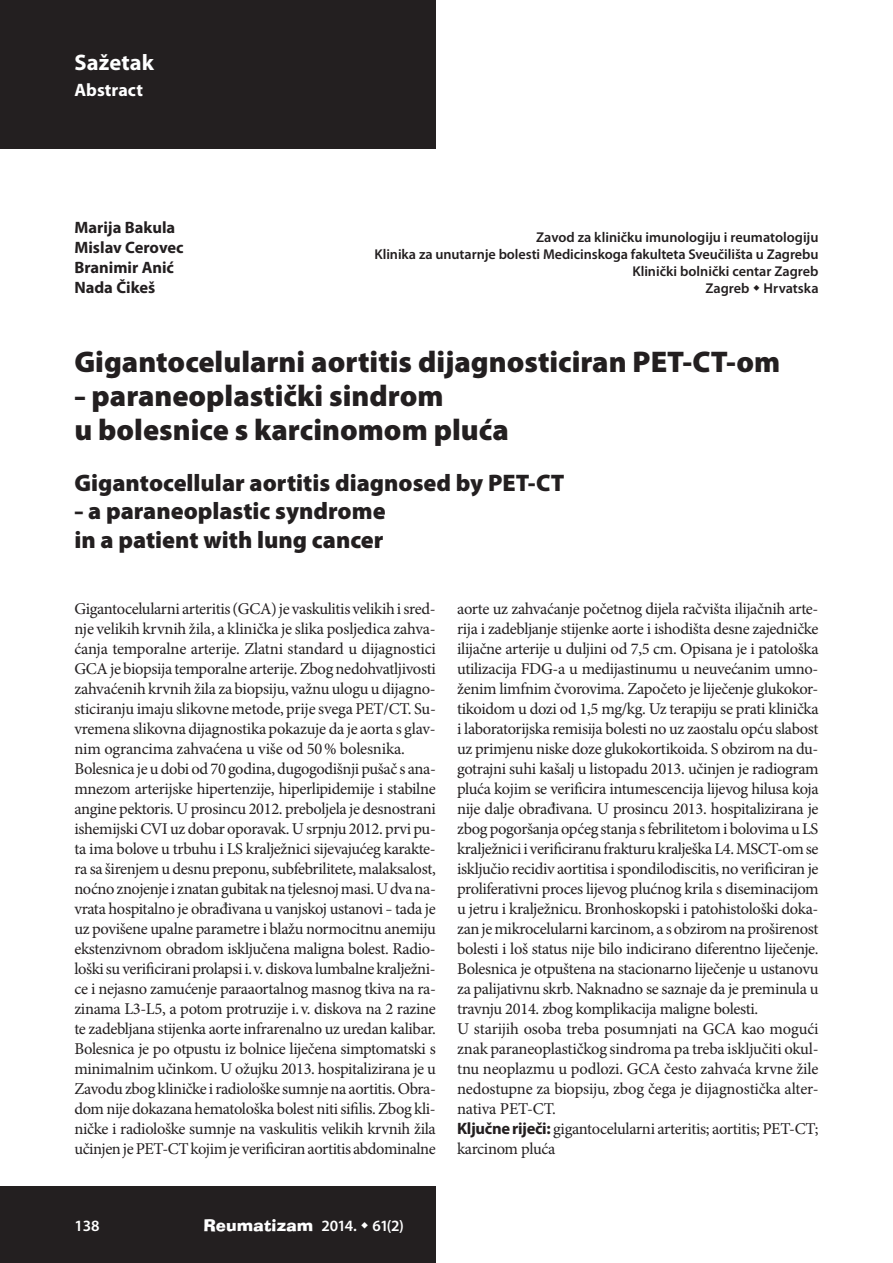
<style>
.page{position:relative;width:893px;height:1263px;background:#fff}
.page>*{position:absolute;margin:0;border:0;box-sizing:border-box;transform-origin:0 0}
.t1{font:900 30px/34px "Myriad Pro";color:#231f20;scale:.75 1}
.t2{font:900 30px "Myriad Pro";color:#231f20}
.t3{font:900 24px/29px "Myriad Pro";color:#231f20;scale:.75 1}
.t4{font:900 24px "Myriad Pro";color:#231f20}
.t5{font:700 22.5px "Myriad Pro";letter-spacing:.005em;color:#fff}
.t6{font:700 18px "Myriad Pro";letter-spacing:.005em;color:#fff}
.t7{font:16.5px/20px "Minion Pro";letter-spacing:-.02em;color:#231f20}
.t8{font:700 16.5px/20px "Myriad Pro";color:#231f20}
.t9{font:16.35px "Ad Lib BT";letter-spacing:.01em;color:#fff}
.t10{font:600 15.75px "Myriad Pro";color:#fff}
.t11{font:600 14.25px/17px "Myriad Pro";letter-spacing:-.005em;color:#231f20;text-align:right}
.s1{font-family:"Myriad Pro";font-weight:700}
.s2{font-family:"Myriad Pro";font-weight:600;font-size:15.75px}
</style>
<div class="page">
<div style="left:0;top:1186px;width:436px;height:77px;background:#231f20"></div>
<div style="left:0;top:0;width:436px;height:149px;background:#231f20"></div>
<h3 class="t5" style="left:74px;top:54px;width:81px">Sažetak</h3>
<p class="t6" style="left:74px;top:83px;width:70px">Abstract</p>
<p class="t8" style="left:74px;top:218px;width:111px">Marija Bakula<br>Mislav Cerovec<br>Branimir Anić<br>Nada Čikeš</p>
<p class="t11" style="left:375px;top:229px;width:445px">Zavod za kliničku imunologiju i reumatologiju<br>Klinika za unutarnje bolesti Medicinskoga fakulteta Sveučilišta u Zagrebu Klinički bolnički centar Zagreb<br>Zagreb Hrvatska</p>
<h1 class="t2" style="left:74px;top:351px;width:707px">Gigantocelularni aortitis dijagnosticiran PET-CT-om</h1>
<h1 class="t1" style="left:74px;top:382px;width:581px">– paraneoplastički sindrom<br>u bolesnice s karcinomom pluća</h1>
<h2 class="t4" style="left:74px;top:473px;width:491px">Gigantocellular aortitis diagnosed by PET-CT</h2>
<h2 class="t3" style="left:74px;top:499px;width:416px">– a paraneoplastic syndrome in a patient with lung cancer</h2>
<p class="t7" style="left:74px;top:600px;width:363px">Gigantocelularni arteritis (GCA) je vaskulitis velikih i sred&shy;nje velikih krvnih žila, a klinička je slika posljedica zahva&shy;ćanja temporalne arterije. Zlatni standard u dijagnostici GCA je biopsija temporalne arterije. Zbog nedohvatljivosti zahvaćenih krvnih žila za biopsiju, važnu ulogu u dijagno&shy;sticiranju imaju slikovne metode, prije svega PET/CT. Su&shy;vremena slikovna dijagnostika pokazuje da je aorta s glav&shy;nim ograncima zahvaćena u više od 50 % bolesnika.<br>Bolesnica je u dobi od 70 godina, dugogodišnji pušač s ana&shy;mnezom arterijske hipertenzije, hiperlipidemije i stabilne angine pektoris. U prosincu 2012. preboljela je desnostrani ishemijski CVI uz dobar oporavak. U srpnju 2012. prvi pu&shy;ta ima bolove u trbuhu i LS kralježnici sijevajućeg karakte&shy;ra sa širenjem u desnu preponu, subfebrilitete, malaksalost, noćno znojenje i znatan gubitak na tjelesnoj masi. U dva na&shy;vrata hospitalno je obrađivana u vanjskoj ustanovi – tada je uz povišene upalne parametre i blažu normocitnu anemiju ekstenzivnom obradom isključena maligna bolest. Radio&shy;loški su verificirani prolapsi i. v. diskova lumbalne kralježni&shy;ce i nejasno zamućenje paraaortalnog masnog tkiva na ra&shy;zinama L3-L5, a potom protruzije i. v. diskova na 2 razine te zadebljana stijenka aorte infrarenalno uz uredan kalibar.<br>Bolesnica je po otpustu iz bolnice liječena simptomatski s minimalnim učinkom. U ožujku 2013. hospitalizirana je u Zavodu zbog kliničke i radiološke sumnje na aortitis. Obra&shy;dom nije dokazana hematološka bolest niti sifilis. Zbog kli&shy;ničke i radiološke sumnje na vaskulitis velikih krvnih žila učinjen je PET-CT kojim je verificiran aortitis abdominalne</p>
<p class="t7" style="left:457px;top:600px;width:363px">aorte uz zahvaćanje početnog dijela račvišta ilijačnih arte&shy;rija i zadebljanje stijenke aorte i ishodišta desne zajedničke ilijačne arterije u duljini od 7,5 cm. Opisana je i patološka utilizacija FDG-a u medijastinumu u neuvećanim umno&shy;ženim limfnim čvorovima. Započeto je liječenje glukokor&shy;tikoidom u dozi od 1,5 mg/kg. Uz terapiju se prati klinička i laboratorijska remisija bolesti no uz zaostalu opću slabost uz primjenu niske doze glukokortikoida. S obzirom na du&shy;gotrajni suhi kašalj u listopadu 2013. učinjen je radiogram pluća kojim se verificira intumescencija lijevog hilusa koja nije dalje obrađivana. U prosincu 2013. hospitalizirana je zbog pogoršanja općeg stanja s febrilitetom i bolovima u LS kralježnici i verificiranu frakturu kralješka L4. MSCT-om se isključio recidiv aortitisa i spondilodiscitis, no verificiran je proliferativni proces lijevog plućnog krila s diseminacijom u jetru i kralježnicu. Bronhoskopski i patohistološki doka&shy;zan je mikrocelularni karcinom, a s obzirom na proširenost bolesti i loš status nije bilo indicirano diferentno liječenje.<br>Bolesnica je otpuštena na stacionarno liječenje u ustanovu za palijativnu skrb. Naknadno se saznaje da je preminula u travnju 2014. zbog komplikacija maligne bolesti.<br>U starijih osoba treba posumnjati na GCA kao mogući znak paraneoplastičkog sindroma pa treba isključiti okul&shy;tnu neoplazmu u podlozi. GCA često zahvaća krvne žile nedostupne za biopsiju, zbog čega je dijagnostička alter&shy;nativa PET-CT.<br><span class="s1">Ključne riječi:</span> gigantocelularni arteritis; aortitis; PET-CT; karcinom pluća</p>
<p class="t10" style="left:74px;top:1220px;width:27px">138</p>
<p class="t9" style="left:203px;top:1219px;width:202px">Reumatizam <span class="s2">2014. 61(2)</span></p>
</div>
